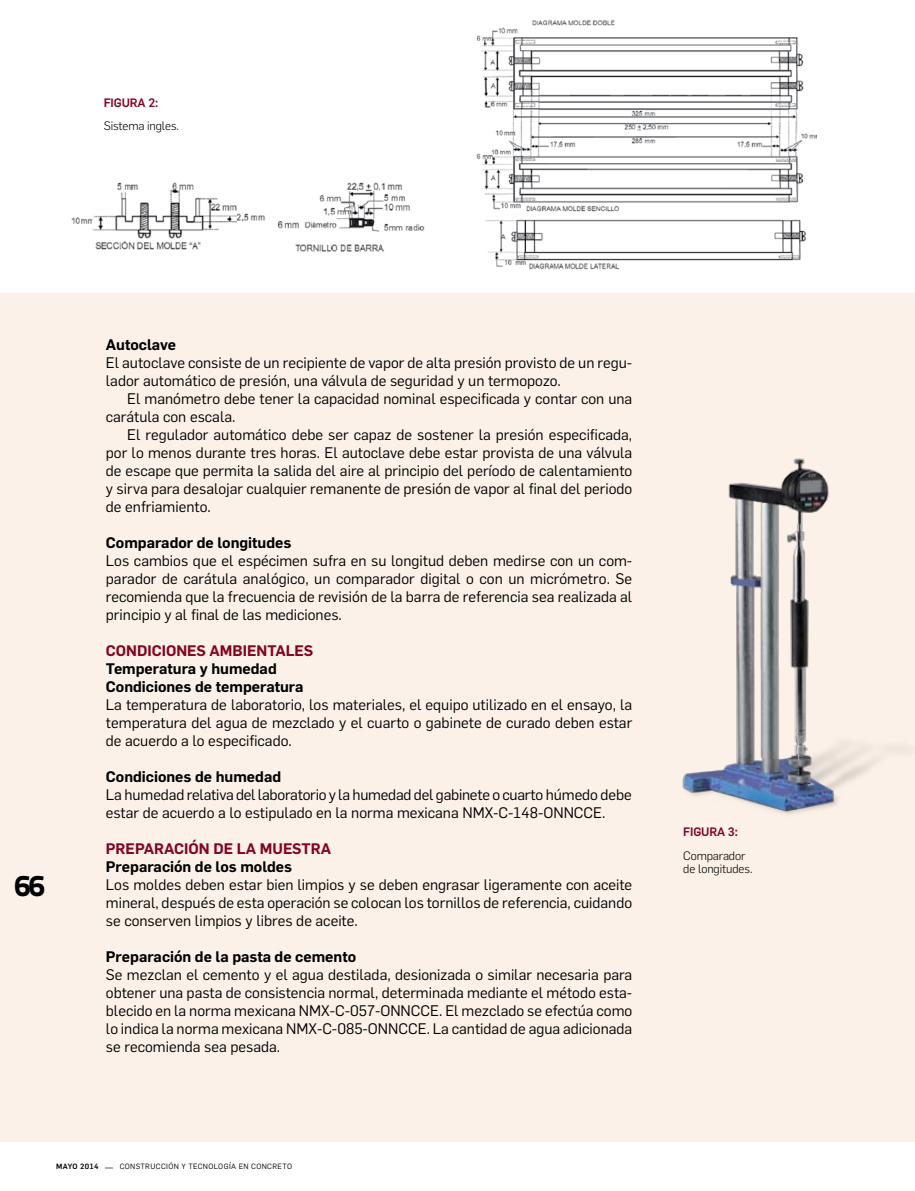
<style>
.page{position:relative;width:915px;height:1191px;background:#fff}
.page>*{position:absolute;margin:0;border:0;box-sizing:border-box;transform-origin:0 0}
.t1{font:800 30px "Titillium Text 22 L";color:#000}
.t2{font:15px/18px "Flama";color:#000;text-align:justify}
.t3{font:600 15px/18px "Flama";color:#000}
.t4{font:600 15px "Flama";color:#830623}
.t5{font:300 12px/13.5px "Flama";letter-spacing:-.01em;color:#000}
.t6{font:500 12px "Flama";letter-spacing:-.01em;color:#830623}
.t7{font:7.5px "Flama";letter-spacing:.05em;color:#000}
.t8{font:500 7.5px "Flama";letter-spacing:.05em;color:#000}
</style>
<div class="page">
<svg style="left:106px;top:1167px;width:7px;height:2px"></svg>
<div style="left:0;top:293px;width:914px;height:849px;background:#fbf1e8"></div>
<img style="left:682px;top:458px;width:224px;height:356px">
<img style="left:476px;top:20px;width:340px;height:250px">
<img style="left:71px;top:182px;width:354px;height:70px">
<p class="t6" style="left:104px;top:94px;width:56px">FIGURA 2:</p>
<p class="t5" style="left:104px;top:119px;width:77px">Sistema ingles.</p>
<h1 class="t1" style="left:14px;top:862px;width:32px">66</h1>
<p class="t3" style="left:106px;top:334px;width:72px">Autoclave</p>
<p class="t2" style="left:106px;top:353px;width:527px">El autoclave consiste de un recipiente de vapor de alta presión provisto de un regu&shy;lador automático de presión, una válvula de seguridad y un termopozo.</p>
<p class="t2" style="left:106px;top:389px;width:527px;text-indent:21px">El manómetro debe tener la capacidad nominal especificada y contar con una carátula con escala.</p>
<p class="t2" style="left:106px;top:425px;width:527px;text-indent:21px">El regulador automático debe ser capaz de sostener la presión especificada, por lo menos durante tres horas. El autoclave debe estar provista de una válvula de escape que permita la salida del aire al principio del período de calentamiento y sirva para desalojar cualquier remanente de presión de vapor al final del periodo de enfriamiento.</p>
<p class="t3" style="left:106px;top:532px;width:187px">Comparador de longitudes</p>
<p class="t2" style="left:106px;top:551px;width:527px">Los cambios que el espécimen sufra en su longitud deben medirse con un com&shy;parador de carátula analógico, un comparador digital o con un micrómetro. Se recomienda que la frecuencia de revisión de la barra de referencia sea realizada al principio y al final de las mediciones.</p>
<p class="t4" style="left:106px;top:640px;width:209px">CONDICIONES AMBIENTALES</p>
<p class="t3" style="left:106px;top:658px;width:199px">Temperatura y humedad<br>Condiciones de temperatura</p>
<p class="t2" style="left:106px;top:695px;width:527px">La temperatura de laboratorio, los materiales, el equipo utilizado en el ensayo, la temperatura del agua de mezclado y el cuarto o gabinete de curado deben estar de acuerdo a lo especificado.</p>
<p class="t3" style="left:106px;top:766px;width:177px">Condiciones de humedad</p>
<p class="t2" style="left:106px;top:785px;width:527px">La humedad relativa del laboratorio y la humedad del gabinete o cuarto húmedo debe estar de acuerdo a lo estipulado en la norma mexicana N MX-C-148-ONN</p>
<p class="t2" style="left:573px;top:803px;width:33px">CCE.</p>
<p class="t4" style="left:106px;top:838px;width:227px">PREPARACIÓN DE LA MUESTRA</p>
<p class="t3" style="left:106px;top:856px;width:188px">Preparación de los moldes</p>
<p class="t2" style="left:106px;top:875px;width:527px">Los moldes deben estar bien limpios y se deben engrasar ligeramente con aceite mineral, después de esta operación se colocan los tornillos de referencia, cuidando se conserven limpios y libres de aceite.</p>
<p class="t3" style="left:106px;top:946px;width:252px">Preparación de la pasta de cemento</p>
<p class="t2" style="left:106px;top:965px;width:527px">Se mezclan el cemento y el agua destilada, desionizada o similar necesaria para obtener una pasta de consistencia normal, determinada mediante el método esta&shy;blecido en la norma mexicana N MX-C-057-ONN</p>
<p class="t2" style="left:411px;top:1001px;width:223px">CCE. El mezclado se efectúa como</p>
<p class="t2" style="left:106px;top:1019px;width:273px">lo indica la norma mexicana N MX-C-085-ONN</p>
<p class="t2" style="left:398px;top:1019px;width:235px">CCE. La cantidad de agua adicionada</p>
<p class="t2" style="left:106px;top:1037px;width:176px">se recomienda sea pesada.</p>
<p class="t8" style="left:56px;top:1161px;width:44px">MAYO 2014</p>
<p class="t7" style="left:120px;top:1161px;width:174px">Construcción y Tecnología en concreto</p>
<p class="t6" style="left:683px;top:823px;width:56px">FIGURA 3:</p>
<p class="t5" style="left:683px;top:848px;width:71px">Comparador de longitudes.</p>
</div>
